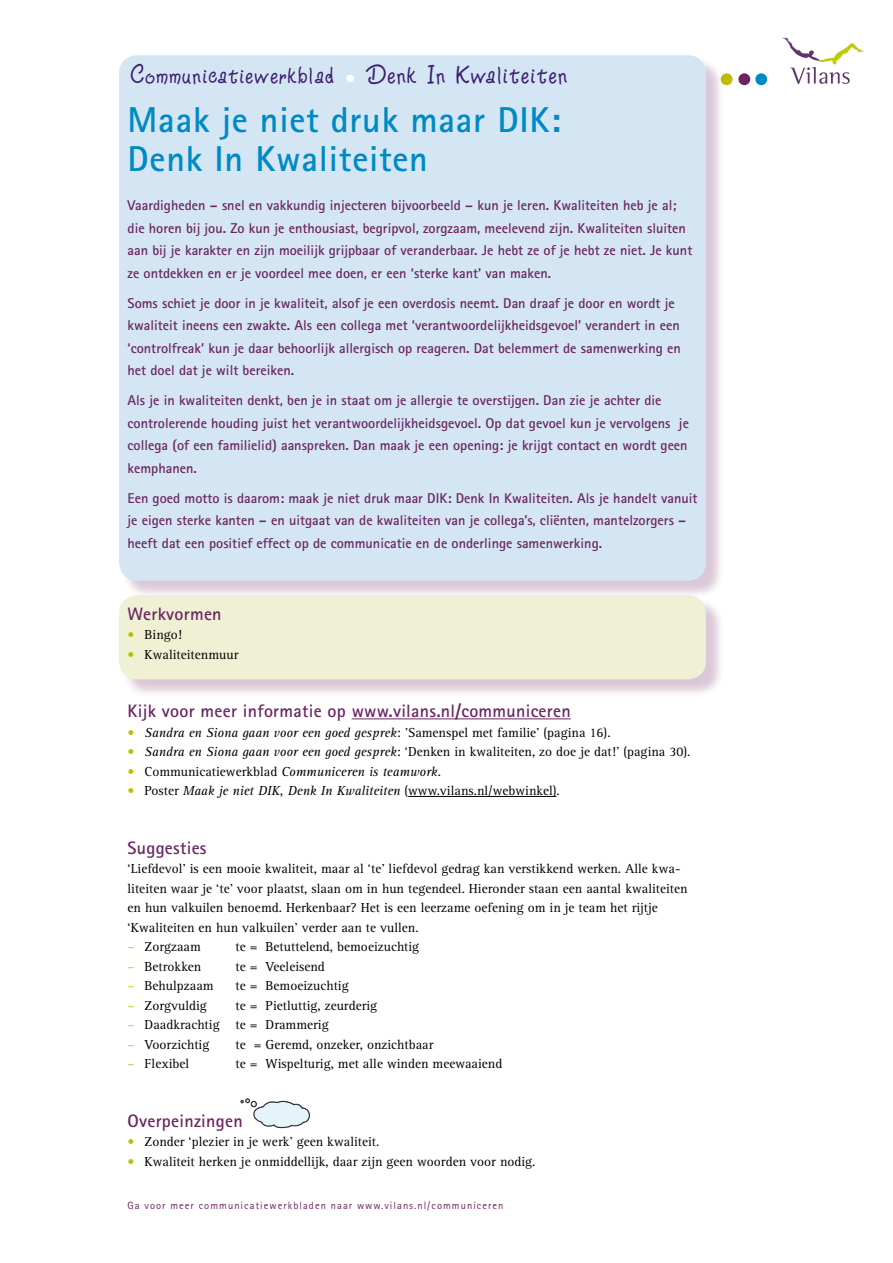
<style>
.page{position:relative;width:893px;height:1263px;background:#fff}
.page>*{position:absolute;margin:0;border:0;box-sizing:border-box;transform-origin:0 0}
.t1{font:700 36px/39px "Rotis Sans Serif";letter-spacing:.02em;color:#008ac4}
.t2{font:28.5px "Ziggy Zoe";letter-spacing:.06em;color:#3c1d6f}
.t3{font:700 18px "Rotis Sans Serif";letter-spacing:.015em;color:#6b2761}
.t4{font:700 14.25px/22.5px "Rotis Sans Serif";color:#6b2761}
.t5{font:13.5px/19.5px "Rotis Serif";color:#000}
.t6{font:italic 13.5px "Rotis Serif";color:#000}
.t7{font:10.5px "Rotis Sans Serif";letter-spacing:.1em;color:#6d2262}
.s1{font-size:30px}
.s2{color:#bbbe00}
.s3{font-style:normal;color:#bbbe00}
.s4{font-style:normal}
.s5{font-style:italic}
</style>
<div class="page">
<svg style="left:783px;top:38px;width:81px;height:46px"></svg>
<div style="left:721px;top:73px;width:12px;height:12px;background:#bbbe00;border-radius:50%"></div>
<div style="left:738px;top:73px;width:12px;height:12px;background:#6d2262;border-radius:50%"></div>
<div style="left:755px;top:73px;width:12px;height:12px;background:#008ac4;border-radius:50%"></div>
<div style="left:121px;top:598px;width:603px;height:100px;background:#6d2262;opacity:.25"></div>
<div style="left:119px;top:595px;width:587px;height:84px;background:#f0f0d5;border-radius:18px"></div>
<div style="left:121px;top:58px;width:603px;height:541px;background:#6d2262;opacity:.25"></div>
<div style="left:119px;top:55px;width:587px;height:526px;background:#d4e6f4;border-radius:18px"></div>
<hr style="left:352px;top:718px;width:219px;height:1px;background:#6b2761">
<hr style="left:408px;top:796px;width:149px;height:1px;background:#000">
<svg style="left:240px;top:1098px;width:70px;height:30px"></svg>
<h2 class="t2" style="left:131px;top:62px;width:438px">Communicatiewerkblad <sub>•</sub> <span class="s1">Denk In Kwaliteiten</span></h2>
<h1 class="t1" style="left:128px;top:100px;width:435px">Maak je niet druk maar DIK:<br>Denk In Kwaliteiten</h1>
<p class="t4" style="left:128px;top:194px;width:566px">Vaardigheden – snel en vakkundig injecteren bijvoorbeeld – kun je leren. Kwaliteiten heb je al; die horen bij jou. Zo kun je enthousiast, begripvol, zorgzaam, meelevend zijn. Kwaliteiten sluiten aan bij je karakter en zijn moeilijk grijpbaar of veranderbaar. Je hebt ze of je hebt ze niet. Je kunt ze ontdekken en er je voordeel mee doen, er een ‘sterke kant’ van maken.</p>
<p class="t4" style="left:128px;top:291px;width:555px">Soms schiet je door in je kwaliteit, alsof je een overdosis neemt. Dan draaf je door en wordt je kwaliteit ineens een zwakte. Als een collega met ‘verantwoordelijkheidsgevoel’ verandert in een ‘controlfreak’ kun je daar behoorlijk allergisch op reageren. Dat belemmert de samenwerking en het doel dat je wilt bereiken.</p>
<p class="t4" style="left:128px;top:389px;width:563px">Als je in kwaliteiten denkt, ben je in staat om je allergie te overstijgen. Dan zie je achter die controlerende houding juist het verantwoordelijkheidsgevoel. Op dat gevoel kun je vervolgens je collega (of een familielid) aanspreken. Dan maak je een opening: je krijgt contact en wordt geen kemphanen.</p>
<p class="t4" style="left:128px;top:486px;width:571px">Een goed motto is daarom: maak je niet druk maar DIK: Denk In Kwaliteiten. Als je handelt vanuit je eigen sterke kanten – en uitgaat van de kwaliteiten van je collega’s, cliënten, mantelzorgers – heeft dat een positief effect op de communicatie en de onderlinge samenwerking.</p>
<p class="t3" style="left:128px;top:602px;width:96px">Werkvormen</p>
<p class="t5" style="left:128px;top:625px;width:56px"><span class="s2">•</span> Bingo!</p>
<p class="t5" style="left:128px;top:645px;width:112px"><span class="s2">•</span> Kwaliteitenmuur</p>
<p class="t3" style="left:128px;top:700px;width:445px">Kijk voor meer informatie op www.vilans.nl/communiceren</p>
<p class="t6" style="left:128px;top:724px;width:484px"><span class="s3">•</span> Sandra en Siona gaan voor een goed gesprek<span class="s4">: ’Samenspel met familie’ (pagina 16).</span></p>
<p class="t5" style="left:128px;top:742px;width:564px"><span class="s2">•</span> <span class="s5">Sandra en Siona gaan voor een goed gesprek</span>: ‘Denken in kwaliteiten, zo doe je dat!’ (pagina 30).</p>
<p class="t6" style="left:128px;top:763px;width:315px"><span class="s3">•</span> <span class="s4">Communicatiewerkblad</span> Communiceren is teamwork<span class="s4">.</span></p>
<p class="t5" style="left:128px;top:781px;width:434px"><span class="s2">•</span> Poster <span class="s5">Maak je niet DIK, Denk In Kwaliteiten</span> (www.vilans.nl/webwinkel).</p>
<p class="t3" style="left:128px;top:836px;width:81px">Suggesties</p>
<p class="t5" style="left:128px;top:859px;width:562px">‘Liefdevol’ is een mooie kwaliteit, maar al ‘te’ liefdevol gedrag kan verstikkend werken. Alle kwa&shy;liteiten waar je ‘te’ voor plaatst, slaan om in hun tegendeel. Hieronder staan een aantal kwaliteiten en hun valkuilen benoemd. Herkenbaar? Het is een leerzame oefening om in je team het rijtje ‘Kwaliteiten en hun valkuilen’ verder aan te vullen.</p>
<p class="t5" style="left:128px;top:937px;width:75px"><span class="s2">–</span> Zorgzaam</p>
<p class="t5" style="left:236px;top:937px;width:185px">te = Betuttelend, bemoeizuchtig</p>
<p class="t5" style="left:128px;top:957px;width:75px"><span class="s2">–</span> Betrokken</p>
<p class="t5" style="left:236px;top:957px;width:91px">te = Veeleisend</p>
<p class="t5" style="left:128px;top:976px;width:88px"><span class="s2">–</span> Behulpzaam</p>
<p class="t5" style="left:236px;top:976px;width:115px">te = Bemoeizuchtig</p>
<p class="t5" style="left:128px;top:996px;width:81px"><span class="s2">–</span> Zorgvuldig</p>
<p class="t5" style="left:236px;top:996px;width:143px">te = Pietluttig, zeurderig</p>
<p class="t5" style="left:128px;top:1015px;width:203px"><span class="s2">–</span> Daadkrachtig te = Drammerig</p>
<p class="t5" style="left:128px;top:1035px;width:83px"><span class="s2">–</span> Voorzichtig</p>
<p class="t5" style="left:236px;top:1035px;width:199px">te = Geremd, onzeker, onzichtbaar</p>
<p class="t5" style="left:128px;top:1054px;width:63px"><span class="s2">–</span> Flexibel</p>
<p class="t5" style="left:236px;top:1054px;width:268px">te = Wispelturig, met alle winden meewaaiend</p>
<p class="t3" style="left:128px;top:1109px;width:117px">Overpeinzingen</p>
<p class="t5" style="left:128px;top:1132px;width:253px"><span class="s2">•</span> Zonder ‘plezier in je werk’ geen kwaliteit.</p>
<p class="t5" style="left:128px;top:1152px;width:409px"><span class="s2">•</span> Kwaliteit herken je onmiddellijk, daar zijn geen woorden voor nodig.</p>
<p class="t7" style="left:128px;top:1199px;width:377px">Ga voor meer communicatiewerkbladen naar www.vilans.nl/communiceren</p>
</div>
